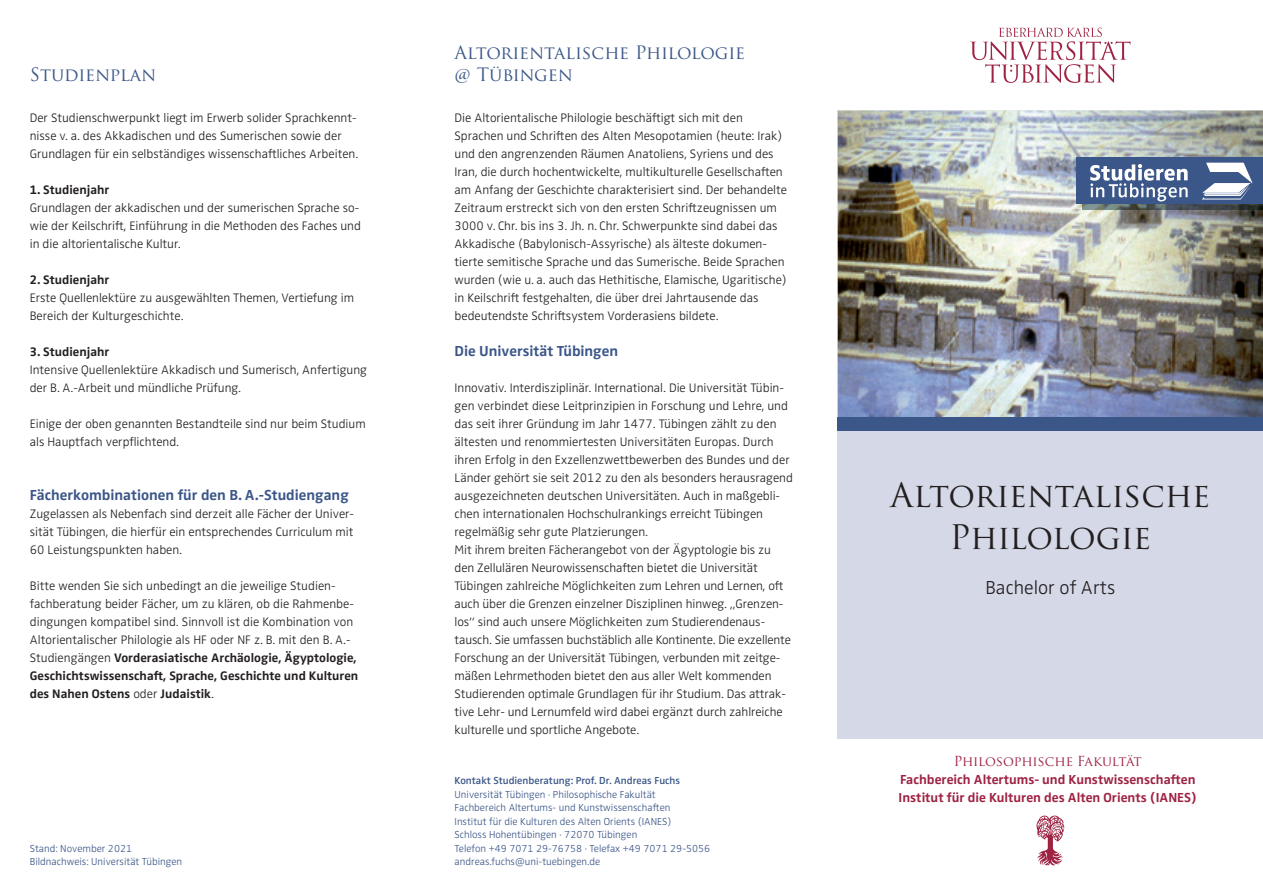
<style>
.page{position:relative;width:1263px;height:893px;background:#fff}
.page>*{position:absolute;margin:0;border:0;box-sizing:border-box;transform-origin:0 0}
.t1{font:33px/42px "Trajan Pro";letter-spacing:-.02em;color:#231f20;text-align:center}
.t2{font:300 19.5px "Zwo OT";color:#231f20}
.t3{font:18px/22.5px "Trajan Pro";color:#3b5688}
.t4{font:700 15px "Zwo OT";color:#3b5688}
.t5{font:700 13.5px/18px "Zwo OT";color:#9e2343}
.t6{font:13.5px "Trajan Pro";letter-spacing:-.02em;color:#9e2343}
.t7{font:300 12.75px/18px "Zwo OT";color:#231f20}
.t8{font:700 12.75px "Zwo OT";color:#231f20}
.t9{font:300 10.5px/13.5px "Zwo OT";color:#3b5688}
.t10{font:600 10.5px "Zwo OT";color:#3b5688}
.s1{font-weight:700}
</style>
<div class="page">
<div style="left:838px;top:429px;width:425px;height:310px;background:#d5d9e7"></div>
<svg style="left:1036px;top:816px;width:28px;height:49px"></svg>
<svg style="left:970px;top:28px;width:160px;height:55px"></svg>
<img style="left:838px;top:111px;width:425px;height:306px">
<div style="left:838px;top:417px;width:425px;height:14px;background:#3b5688"></div>
<img style="left:1083px;top:204px;width:180px;height:6px">
<div style="left:1077px;top:157px;width:186px;height:47px;background:#3b5688"></div>
<svg style="left:1090px;top:164px;width:97px;height:37px"></svg>
<svg style="left:1202px;top:163px;width:50px;height:37px"></svg>
<h3 class="t3" style="left:30px;top:63px;width:128px">Studienplan</h3>
<p class="t7" style="left:30px;top:109px;width:330px">Der Studienschwerpunkt liegt im Erwerb solider Sprachkennt&shy;nisse v. a. des Akkadischen und des Sumerischen sowie der<br>Grundlagen für ein selbständiges wissenschaftliches Arbeiten.</p>
<p class="t8" style="left:30px;top:182px;width:81px">1. Studienjahr</p>
<p class="t7" style="left:30px;top:199px;width:333px">Grundlagen der akkadischen und der sumerischen Sprache so&shy;wie der Keilschrift, Einführung in die Methoden des Faches und in die altorientalische Kultur.</p>
<p class="t8" style="left:30px;top:272px;width:81px">2. Studienjahr</p>
<p class="t7" style="left:30px;top:289px;width:326px">Erste Quellenlektüre zu ausgewählten Themen, Vertiefung im<br>Bereich der Kulturgeschichte.</p>
<p class="t8" style="left:30px;top:344px;width:81px">3. Studienjahr</p>
<p class="t7" style="left:30px;top:361px;width:339px">Intensive Quellenlektüre Akkadisch und Sumerisch, Anfertigung der B. A.-Arbeit und mündliche Prüfung.</p>
<p class="t7" style="left:30px;top:415px;width:337px">Einige der oben genannten Bestandteile sind nur beim Studium als Hauptfach verpflichtend.</p>
<p class="t4" style="left:30px;top:486px;width:320px">Fächerkombinationen für den B. A.-Studiengang</p>
<p class="t7" style="left:30px;top:505px;width:326px;text-align:justify">Zugelassen als Nebenfach sind derzeit alle Fächer der Univer&shy;sität Tübingen, die hierfür ein entsprechendes Curriculum mit 60 Leistungspunkten haben.</p>
<p class="t7" style="left:30px;top:577px;width:330px">Bitte wenden Sie sich unbedingt an die jeweilige Studien&shy;fachberatung beider Fächer, um zu klären, ob die Rahmenbe&shy;dingungen kompatibel sind. Sinnvoll ist die Kombination von Altorienta lischer Philologie als HF oder NF z. B. mit den B. A.- Studiengängen <span class="s1">Vorderasiatische Archäologie, Ägyptologie, Geschichtswissenschaft, Sprache, Geschichte und Kulturen des Nahen Ostens</span> oder <span class="s1">Judaistik</span>.</p>
<p class="t9" style="left:30px;top:842px;width:154px">Stand: November 2021<br>Bildnachweis: Universität Tübingen</p>
<h3 class="t3" style="left:454px;top:41px;width:292px">Altorientalische Philologie @ Tübingen</h3>
<p class="t7" style="left:454px;top:109px;width:334px">Die Altorientalische Philologie beschäftigt sich mit den Sprachen und Schriften des Alten Mesopotamien (heute: Irak) und den angrenzenden Räumen Anatoliens, Syriens und des Iran, die durch hochentwickelte, multikulturelle Gesellschaften am Anfang der Geschichte charakterisiert sind. Der behandelte Zeitraum erstreckt sich von den ersten Schriftzeugnissen um 3000 v. Chr. bis ins 3. Jh. n. Chr. Schwerpunkte sind dabei das Akka dische (Babylonisch-Assyrische) als älteste dokumen&shy;tierte semitische Sprache und das Sumerische. Beide Sprachen wurden (wie u. a. auch das Hethitische, Elamische, Ugaritische) in Keilschrift festgehalten, die über drei Jahrtausende das bedeutendste Schriftsystem Vorderasiens bildete.</p>
<p class="t4" style="left:454px;top:342px;width:165px">Die Universität Tübingen</p>
<p class="t7" style="left:454px;top:379px;width:340px">Innovativ. Interdisziplinär. International. Die Universität Tübin&shy;gen verbindet diese Leitprinzipien in Forschung und Lehre, und das seit ihrer Gründung im Jahr 1477. Tübingen zählt zu den ältesten und renommiertesten Universitäten Europas. Durch ihren Erfolg in den Exzellenzwettbewerben des Bundes und der Länder gehört sie seit 2012 zu den als besonders herausragend ausgezeichneten deutschen Universitäten. Auch in maßgebli&shy;chen internationalen Hochschulrankings erreicht Tübingen regelmäßig sehr gute Platzierungen.<br>Mit ihrem breiten Fächerangebot von der Ägyptologie bis zu den Zellulären Neurowissenschaften bietet die Universität Tübingen zahlreiche Möglichkeiten zum Lehren und Lernen, oft auch über die Grenzen einzelner Disziplinen hinweg. „Grenzen&shy;los“ sind auch unsere Möglichkeiten zum Studierendenaus&shy;tausch. Sie umfassen buchstäblich alle Kontinente. Die exzellente Forschung an der Universität Tübingen, verbunden mit zeitge&shy;mäßen Lehrmethoden bietet den aus aller Welt kommenden Studierenden optimale Grundlagen für ihr Studium. Das attrak&shy;tive Lehr- und Lernumfeld wird dabei ergänzt durch zahlreiche kulturelle und sportliche Angebote.</p>
<p class="t10" style="left:454px;top:775px;width:227px">Kontakt Studienberatung: Prof. Dr. Andreas Fuchs</p>
<p class="t9" style="left:454px;top:788px;width:257px">Universität Tübingen · Philosophische Fakultät<br>Fachbereich Altertums- und Kunstwissenschaften<br>Institut für die Kulturen des Alten Orients (IANES)<br>Schloss Hohentübingen · 72070 Tübingen<br>Telefon +49 7071 29-76758 · Telefax +49 7071 29-5056 andreas.fuchs@uni-tuebingen.de</p>
<h1 class="t1" style="left:890px;top:473px;width:322px">Altorientalische<br>Philologie</h1>
<h2 class="t2" style="left:985px;top:576px;width:131px">Bachelor of Arts</h2>
<p class="t6" style="left:954px;top:752px;width:190px">Philosophische Fakultät</p>
<p class="t5" style="left:899px;top:770px;width:300px">Fachbereich Altertums- und Kunstwissenschaften<br>Institut für die Kulturen des Alten Orients (IANES)</p>
</div>
